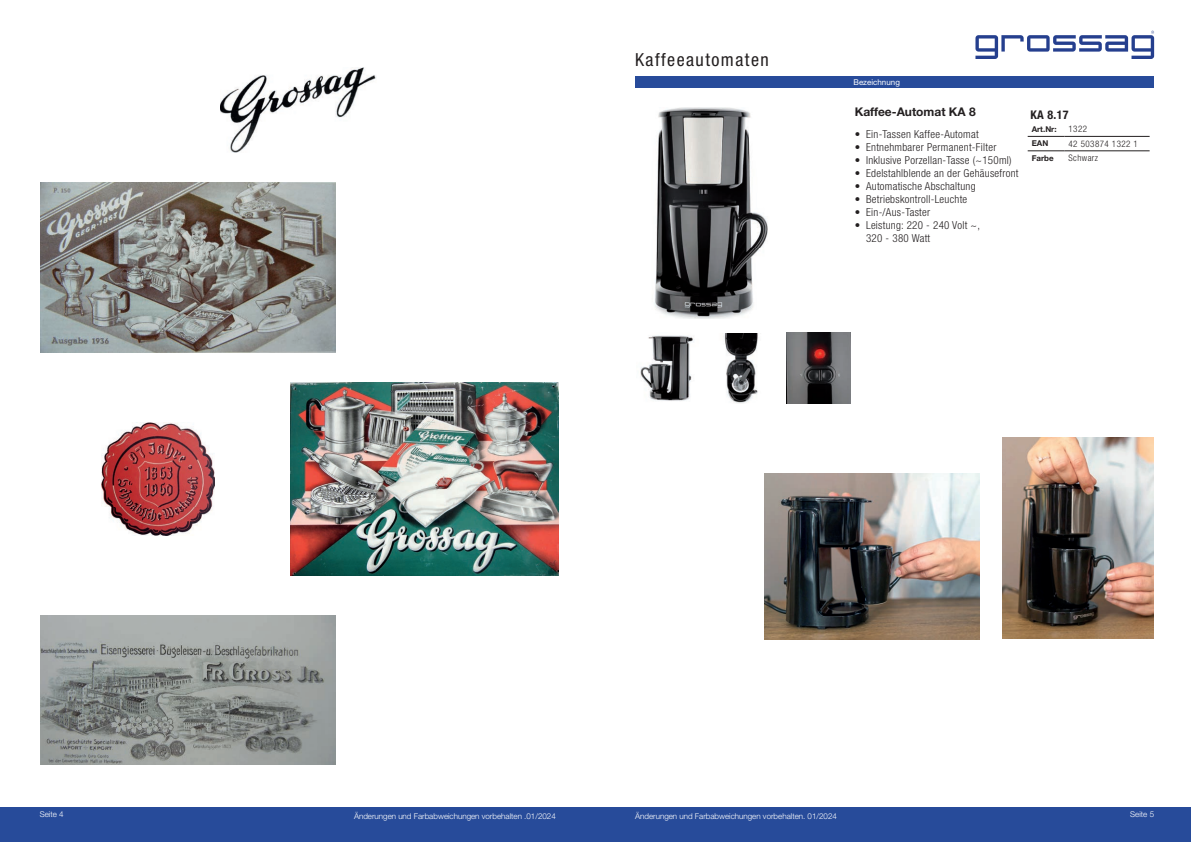
<style>
.page{position:relative;width:1191px;height:842px;background:#fff}
.page>*{position:absolute;margin:0;border:0;box-sizing:border-box;transform-origin:0 0}
.t1{font:condensed 18px "Helvetica Neue LT Pro";letter-spacing:.08em;color:#231f20}
.t2{font:700 12px "Helvetica Neue LT Pro";color:#231f20}
.t3{font:700 condensed 12px "Helvetica Neue LT Pro";color:#231f20}
.t4{font:300 condensed 11px/13px "Helvetica Neue LT Pro";letter-spacing:.025em;color:#231f20}
.t5{font:300 condensed 9px "Helvetica Neue LT Pro";letter-spacing:.05em;color:#231f20}
.t6{font:300 8px "Helvetica Neue LT Pro";color:#fff}
.t7{font:700 8px "Helvetica Neue LT Pro";color:#231f20}
.t8{font:8px "Helvetica Neue LT Pro";color:#fff}
</style>
<div class="page">
<div style="left:0;top:808px;width:1191px;height:34px;background:#274b9a"></div>
<svg style="left:975px;top:31px;width:179px;height:28px"></svg>
<div style="left:635px;top:76px;width:519px;height:11px;background:#274b9a"></div>
<img style="left:290px;top:382px;width:268px;height:193px">
<img style="left:220px;top:68px;width:156px;height:84px">
<img style="left:41px;top:616px;width:295px;height:149px">
<img style="left:41px;top:183px;width:295px;height:170px">
<img style="left:101px;top:422px;width:114px;height:113px">
<img style="left:654px;top:108px;width:114px;height:210px">
<hr style="left:1027px;top:136px;width:37px;height:1px;background:#231f20">
<hr style="left:1064px;top:136px;width:85px;height:1px;background:#231f20">
<hr style="left:1027px;top:151px;width:37px;height:1px;background:#231f20">
<hr style="left:1064px;top:151px;width:85px;height:1px;background:#231f20">
<img style="left:786px;top:333px;width:64px;height:70px">
<img style="left:640px;top:335px;width:54px;height:66px">
<img style="left:723px;top:333px;width:35px;height:71px">
<img style="left:764px;top:473px;width:216px;height:166px">
<img style="left:1002px;top:437px;width:151px;height:202px">
<h1 class="t1" style="left:635px;top:49px;width:135px">Kaffeeautomaten</h1>
<p class="t8" style="left:853px;top:77px;width:48px">Bezeichnung</p>
<p class="t2" style="left:854px;top:104px;width:123px">Kaffee-Automat KA 8</p>
<p class="t4" style="left:854px;top:127px;width:125px">• Ein-Tassen Kaffee-Automat</p>
<p class="t4" style="left:854px;top:140px;width:143px">• Entnehmbarer Permanent-Filter</p>
<p class="t4" style="left:854px;top:153px;width:158px">• Inklusive Porzellan-Tasse (~150ml)</p>
<p class="t4" style="left:854px;top:166px;width:165px">• Edelstahlblende an der Gehäusefront</p>
<p class="t4" style="left:854px;top:179px;width:122px">• Automatische Abschaltung</p>
<p class="t4" style="left:854px;top:192px;width:114px">• Betriebskontroll-Leuchte</p>
<p class="t4" style="left:854px;top:205px;width:77px">• Ein-/Aus-Taster</p>
<p class="t4" style="left:866px;top:218px;width:115px;text-indent:-11px">• Leistung: 220 - 240 Volt ~,<br>320 - 380 Watt</p>
<p class="t3" style="left:1030px;top:108px;width:39px">KA 8.17</p>
<p class="t7" style="left:1031px;top:124px;width:26px">Art.Nr:</p>
<p class="t5" style="left:1068px;top:124px;width:20px">1322</p>
<p class="t7" style="left:1031px;top:138px;width:18px">EAN</p>
<p class="t5" style="left:1068px;top:138px;width:71px">42 503874 1322 1</p>
<p class="t7" style="left:1031px;top:153px;width:23px">Farbe</p>
<p class="t5" style="left:1068px;top:153px;width:31px">Schwarz</p>
<p class="t6" style="left:40px;top:809px;width:25px">Seite 4</p>
<p class="t6" style="left:354px;top:811px;width:203px">Änderungen und Farbabweichungen vorbehalten .01/2024</p>
<p class="t6" style="left:635px;top:811px;width:203px">Änderungen und Farbabweichungen vorbehalten. 01/2024</p>
<p class="t6" style="left:1130px;top:809px;width:25px">Seite 5</p>
</div>
